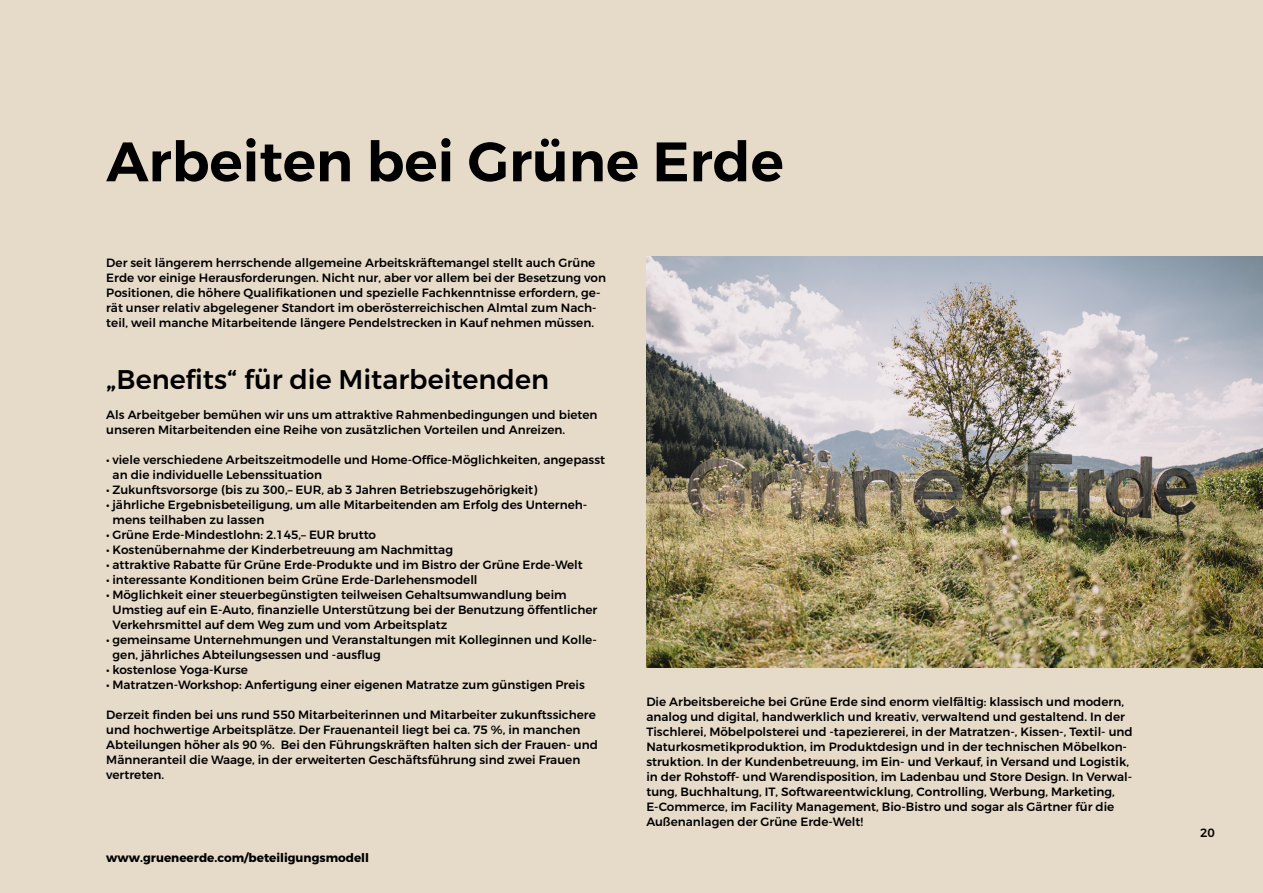
<style>
.page{position:relative;width:1263px;height:893px;background:#e6dac9}
.page>*{position:absolute;margin:0;border:0;box-sizing:border-box;transform-origin:0 0}
.t1{font:600 55.5px "Montserrat";color:#000}
.t2{font:500 27px "Montserrat";color:#000}
.t3{font:500 12px/15px "Montserrat";color:#000}
.t4{font:700 12px "Montserrat";color:#000}
</style>
<div class="page">
<img style="left:646px;top:256px;width:617px;height:412px">
<h1 class="t1" style="left:106px;top:127px;width:679px">Arbeiten bei Grüne Erde</h1>
<p class="t3" style="left:106px;top:255px;width:501px">Der seit längerem herrschende allgemeine Arbeitskräftemangel stellt auch Grüne Erde vor einige Herausforderungen. Nicht nur, aber vor allem bei der Besetzung von Positionen, die höhere Qualifikationen und spezielle Fachkenntnisse erfordern, ge&shy;rät unser relativ abgelegener Standort im oberösterreichischen Almtal zum Nach&shy;teil, weil manche Mitarbeitende längere Pendelstrecken in Kauf nehmen müssen.</p>
<h2 class="t2" style="left:106px;top:363px;width:444px">„Benefits“ für die Mitarbeitenden</h2>
<p class="t3" style="left:106px;top:407px;width:493px">Als Arbeitgeber bemühen wir uns um attraktive Rahmenbedingungen und bieten unseren Mitarbeitenden eine Reihe von zusätzlichen Vorteilen und Anreizen.</p>
<p class="t3" style="left:113px;top:452px;width:494px;text-indent:-6px">• viele verschiedene Arbeitszeitmodelle und Home-Office-Möglichkeiten, angepasst an die individuelle Lebenssituation</p>
<p class="t3" style="left:106px;top:482px;width:433px">• Zukunftsvorsorge (bis zu 300,– EUR, ab 3 Jahren Betriebszugehörigkeit)</p>
<p class="t3" style="left:113px;top:497px;width:476px;text-indent:-6px">• jährliche Ergebnisbeteiligung, um alle Mitarbeitenden am Erfolg des Unterneh&shy;mens teilhaben zu lassen</p>
<p class="t3" style="left:106px;top:527px;width:271px">• Grüne Erde-Mindestlohn: 2.145,– EUR brutto</p>
<p class="t3" style="left:106px;top:542px;width:348px">• Kostenübernahme der Kinderbetreuung am Nachmittag</p>
<p class="t3" style="left:106px;top:557px;width:478px">• attraktive Rabatte für Grüne Erde-Produkte und im Bistro der Grüne Erde-Welt</p>
<p class="t3" style="left:106px;top:572px;width:373px">• interessante Konditionen beim Grüne Erde-Darlehensmodell</p>
<p class="t3" style="left:113px;top:587px;width:486px;text-indent:-6px">• Möglichkeit einer steuerbegünstigten teilweisen Gehaltsumwandlung beim<br>Umstieg auf ein E-Auto, finanzielle Unterstützung bei der Benutzung öffentlicher<br>Verkehrsmittel auf dem Weg zum und vom Arbeitsplatz</p>
<p class="t3" style="left:113px;top:632px;width:486px;text-indent:-6px">• gemeinsame Unternehmungen und Veranstaltungen mit Kolleginnen und Kolle&shy;gen, jährliches Abteilungsessen und -ausflug</p>
<p class="t3" style="left:106px;top:662px;width:143px">• kostenlose Yoga-Kurse</p>
<p class="t3" style="left:106px;top:677px;width:480px">• Matratzen-Workshop: Anfertigung einer eigenen Matratze zum günstigen Preis</p>
<p class="t3" style="left:106px;top:707px;width:493px">Derzeit finden bei uns rund 550 Mitarbeiterinnen und Mitarbeiter zukunftssichere und hochwertige Arbeitsplätze. Der Frauenanteil liegt bei ca. 75 %, in manchen Abteilungen höher als 90 %. Bei den Führungskräften halten sich der Frauen- und Männeranteil die Waage, in der erweiterten Geschäftsführung sind zwei Frauen vertreten.</p>
<p class="t4" style="left:106px;top:850px;width:264px">www.grueneerde.com/beteiligungsmodell</p>
<p class="t3" style="left:646px;top:694px;width:488px">Die Arbeitsbereiche bei Grüne Erde sind enorm vielfältig: klassisch und modern, analog und digital, handwerklich und kreativ, verwaltend und gestaltend. In der Tischlerei, Möbelpolsterei und -tapeziererei, in der Matratzen-, Kissen-, Textil- und Naturkosmetikproduktion, im Produktdesign und in der technischen Möbelkon&shy;struktion. In der Kundenbetreuung, im Ein- und Verkauf, in Versand und Logistik, in der Rohstoff- und Warendisposition, im Ladenbau und Store Design. In Verwal&shy;tung, Buchhaltung, IT, Softwareentwicklung, Controlling, Werbung, Marketing, E-Commerce, im Facility Management, Bio-Bistro und sogar als Gärtner für die Außenanlagen der Grüne Erde-Welt!</p>
<p class="t3" style="left:1200px;top:826px;width:16px">20</p>
</div>
